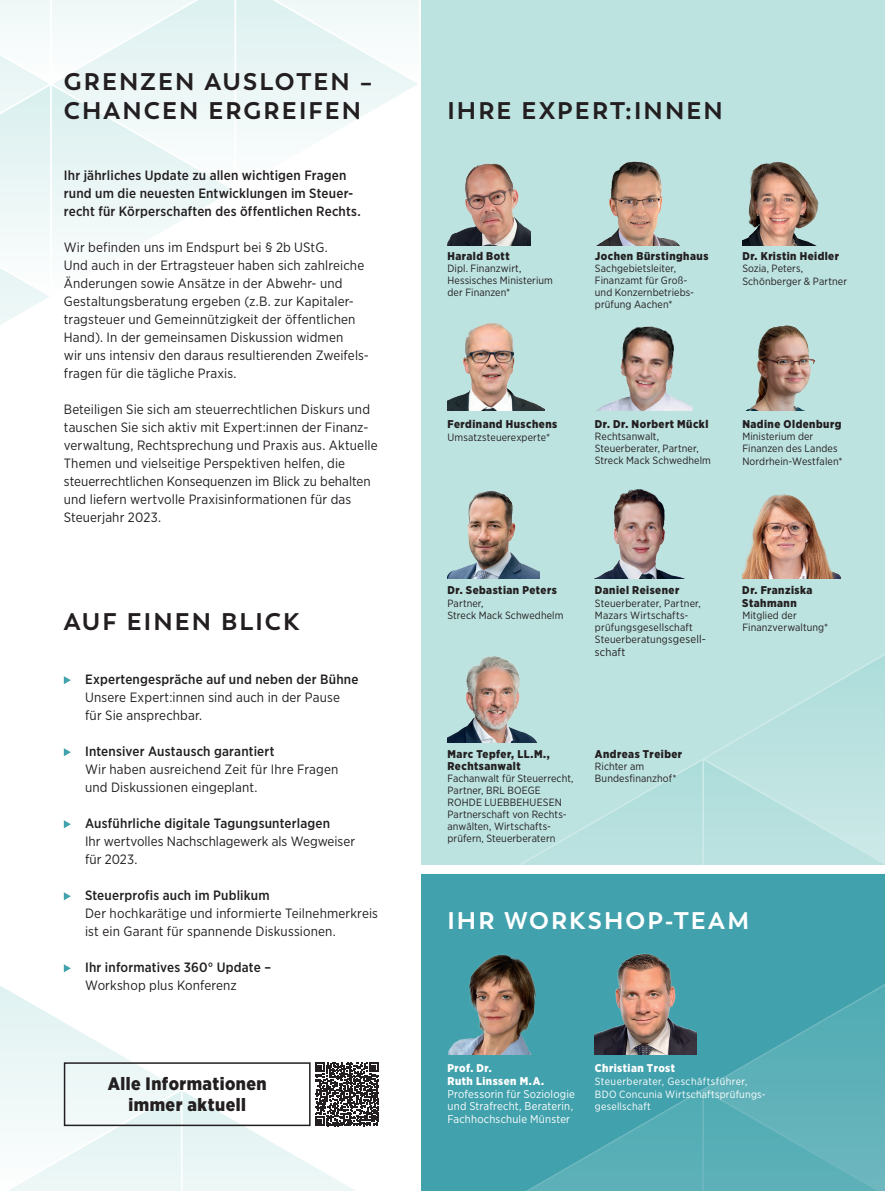
<style>
.page{position:relative;width:885px;height:1191px;background:#fff}
.page>*{position:absolute;margin:0;border:0;box-sizing:border-box;transform-origin:0 0}
.t1{font:700 24px/28.8px "Trenda";letter-spacing:.09em;color:#231f20}
.t2{font:700 24px "Trenda";letter-spacing:.09em;color:#fff}
.t3{font:900 18px/21px "Gotham Narrow";letter-spacing:.025em;color:#231f20;text-align:center}
.t4{font:13.5px/18px "Gotham Narrow";letter-spacing:.01em;color:#231f20}
.t5{font:500 13.5px/18px "Gotham Narrow";letter-spacing:.015em;color:#231f20}
.t6{font:900 11.25px/12.8px "Gotham Narrow";letter-spacing:.045em;color:#231f20}
.t7{font:11.25px/12.8px "Gotham Narrow";letter-spacing:.015em;color:#fff}
.t8{font:900 11.25px/12.8px "Gotham Narrow";letter-spacing:.04em;color:#fff}
.t9{font:11.25px "Gotham Narrow";letter-spacing:.015em;color:#231f20}
.t10{font:10.5px/12px "Gotham Narrow";letter-spacing:.01em;color:#231f20}
.t11{font:10.5px/12.8px "Gotham Narrow";letter-spacing:.025em;color:#fff}
.s1{font-size:11.25px}
</style>
<div class="page">
<div style="left:421px;top:0;width:463px;height:864px;background:#bde3e1"></div>
<svg style="left:517px;top:654px;width:367px;height:210px"></svg>
<div style="left:421px;top:874px;width:463px;height:317px;background:#41a1ac"></div>
<svg style="left:0;top:0;width:419px;height:325px"></svg>
<svg style="left:517px;top:984px;width:367px;height:207px"></svg>
<svg style="left:64px;top:676px;width:7px;height:8px"></svg>
<svg style="left:64px;top:748px;width:7px;height:8px"></svg>
<svg style="left:64px;top:820px;width:7px;height:8px"></svg>
<svg style="left:64px;top:892px;width:7px;height:8px"></svg>
<svg style="left:64px;top:964px;width:7px;height:8px"></svg>
<img style="left:597px;top:161px;width:82px;height:84px">
<img style="left:742px;top:161px;width:77px;height:84px">
<img style="left:447px;top:163px;width:83px;height:82px">
<img style="left:596px;top:326px;width:96px;height:85px">
<img style="left:745px;top:325px;width:70px;height:86px">
<img style="left:447px;top:323px;width:97px;height:88px">
<img style="left:448px;top:954px;width:101px;height:100px">
<img style="left:595px;top:953px;width:101px;height:101px">
<svg style="left:0;top:986px;width:378px;height:205px"></svg>
<div style="left:64px;top:1062px;width:246px;height:64px;border:2px solid #231f20"></div>
<img style="left:595px;top:489px;width:90px;height:90px">
<img style="left:447px;top:491px;width:93px;height:88px">
<img style="left:742px;top:494px;width:98px;height:84px">
<img style="left:447px;top:654px;width:98px;height:88px">
<h1 class="t1" style="left:64px;top:67px;width:310px">GRENZEN AUSLOTEN –<br>CHANCEN ERGREIFEN</h1>
<p class="t5" style="left:64px;top:166px;width:298px">Ihr jährliches Update zu allen wichtigen Fragen rund um die neuesten Entwicklungen im Steuer&shy;recht für Körperschaften des öffentlichen Rechts.</p>
<p class="t4" style="left:64px;top:238px;width:306px">Wir befinden uns im Endspurt bei § 2b UStG.<br>Und auch in der Ertragsteuer haben sich zahlreiche Änderungen sowie Ansätze in der Abwehr- und Gestaltungsberatung ergeben (z.B. zur Kapitaler&shy;tragsteuer und Gemeinnützigkeit der öffentlichen Hand). In der gemeinsamen Diskussion widmen<br>wir uns intensiv den daraus resultierenden Zweifels&shy;fragen für die tägliche Praxis.</p>
<p class="t4" style="left:64px;top:400px;width:315px">Beteiligen Sie sich am steuerrechtlichen Diskurs und tauschen Sie sich aktiv mit Expert:innen der Finanz&shy;verwaltung, Rechtsprechung und Praxis aus. Aktuelle Themen und vielseitige Perspektiven helfen, die steuerrechtlichen Konsequenzen im Blick zu behalten und liefern wertvolle Praxisinformationen für das Steuerjahr 2023.</p>
<h1 class="t1" style="left:64px;top:607px;width:237px">AUF EINEN BLICK</h1>
<p class="t5" style="left:85px;top:670px;width:275px">Expertengespräche auf und neben der Bühne</p>
<p class="t4" style="left:85px;top:688px;width:256px">Unsere Expert:innen sind auch in der Pause für Sie ansprechbar.</p>
<p class="t5" style="left:85px;top:742px;width:191px">Intensiver Austausch garantiert</p>
<p class="t4" style="left:85px;top:760px;width:255px">Wir haben ausreichend Zeit für Ihre Fragen und Diskussionen eingeplant.</p>
<p class="t5" style="left:85px;top:814px;width:246px">Ausführliche digitale Tagungsunterlagen</p>
<p class="t4" style="left:85px;top:832px;width:271px">Ihr wertvolles Nachschlagewerk als Wegweiser für 2023.</p>
<p class="t5" style="left:85px;top:886px;width:186px">Steuerprofis auch im Publikum</p>
<p class="t4" style="left:85px;top:904px;width:294px">Der hochkarätige und informierte Teilnehmerkreis ist ein Garant für spannende Diskussionen.</p>
<p class="t5" style="left:85px;top:958px;width:187px">Ihr informatives 360° Update –</p>
<p class="t4" style="left:85px;top:976px;width:153px">Workshop plus Konferenz</p>
<h2 class="t3" style="left:108px;top:1072px;width:160px">Alle Informationen immer aktuell</h2>
<h1 class="t1" style="left:447px;top:96px;width:277px">IHRE EXPERT:INNEN</h1>
<p class="t6" style="left:447px;top:250px;width:64px">Harald Bott</p>
<p class="t10" style="left:447px;top:262px;width:107px">Dipl. Finanzwirt,<br>Hessisches Ministerium der Finanzen*</p>
<p class="t6" style="left:595px;top:250px;width:115px">Jochen Bürstinghaus</p>
<p class="t10" style="left:595px;top:262px;width:101px">Sachgebietsleiter,<br>Finanzamt für Groß&shy;und Konzernbetriebs&shy;prüfung Aachen*</p>
<p class="t6" style="left:742px;top:250px;width:98px">Dr. Kristin Heidler</p>
<p class="t10" style="left:742px;top:262px;width:106px;line-height:12.8px">Sozia, Peters,<br>Schönberger &amp; Partner</p>
<p class="t6" style="left:447px;top:417px;width:111px">Ferdinand Huschens</p>
<p class="t10" style="left:447px;top:431px;width:104px">Umsatzsteuerexperte*</p>
<p class="t6" style="left:595px;top:417px;width:115px">Dr. Dr. Norbert Mückl</p>
<p class="t10" style="left:595px;top:430px;width:117px">Rechtsanwalt,<br>Steuerberater, Partner,<br>Streck Mack Schwedhelm</p>
<p class="t6" style="left:742px;top:417px;width:101px">Nadine Oldenburg</p>
<p class="t10" style="left:742px;top:430px;width:102px">Ministerium der<br>Finanzen des Landes<br>Nordrhein-Westfalen*</p>
<p class="t6" style="left:447px;top:584px;width:111px">Dr. Sebastian Peters</p>
<p class="t10" style="left:447px;top:596px;width:117px">Partner,<br>Streck Mack Schwedhelm</p>
<p class="t6" style="left:595px;top:584px;width:86px">Daniel Reisener</p>
<p class="t10" style="left:595px;top:596px;width:113px">Steuerberater, Partner,<br>Mazars Wirtschafts&shy;prüfungsgesellschaft<br>Steuerberatungs<span class="s1">gesell-</span></p>
<p class="t9" style="left:595px;top:645px;width:32px">schaft</p>
<p class="t6" style="left:742px;top:584px;width:72px">Dr. Franziska<br>Stahmann</p>
<p class="t10" style="left:742px;top:609px;width:87px">Mitglied der<br>Finanzverwaltung*</p>
<p class="t6" style="left:447px;top:748px;width:104px;line-height:12px">Marc Tepfer, LL.M.,<br>Rechtsanwalt</p>
<p class="t10" style="left:447px;top:772px;width:127px">Fachanwalt für Steuerrecht,<br>Partner, BRL BOEGE<br>ROHDE LUEBBEHUESEN<br>Partnerschaft von Rechts&shy;anwälten, Wirtschafts&shy;prüfern, Steuerberatern</p>
<p class="t6" style="left:595px;top:747px;width:89px">Andreas Treiber</p>
<p class="t10" style="left:595px;top:760px;width:83px">Richter am<br>Bundesfinanzhof*</p>
<h1 class="t2" style="left:447px;top:905px;width:303px">IHR WORKSHOP-TEAM</h1>
<p class="t8" style="left:447px;top:1061px;width:98px">Prof. Dr.<br>Ruth Linssen M.A.</p>
<p class="t7" style="left:447px;top:1087px;width:129px">Professorin für Soziologie und Strafrecht, Beraterin,<br>Fachhochschule Münster</p>
<p class="t8" style="left:595px;top:1061px;width:82px">Christian Trost</p>
<p class="t11" style="left:595px;top:1074px;width:172px">Steuerberater, Geschäftsführer,<br>BDO Concunia Wirtschaftsprüfungs&shy;gesellschaft</p>
</div>
